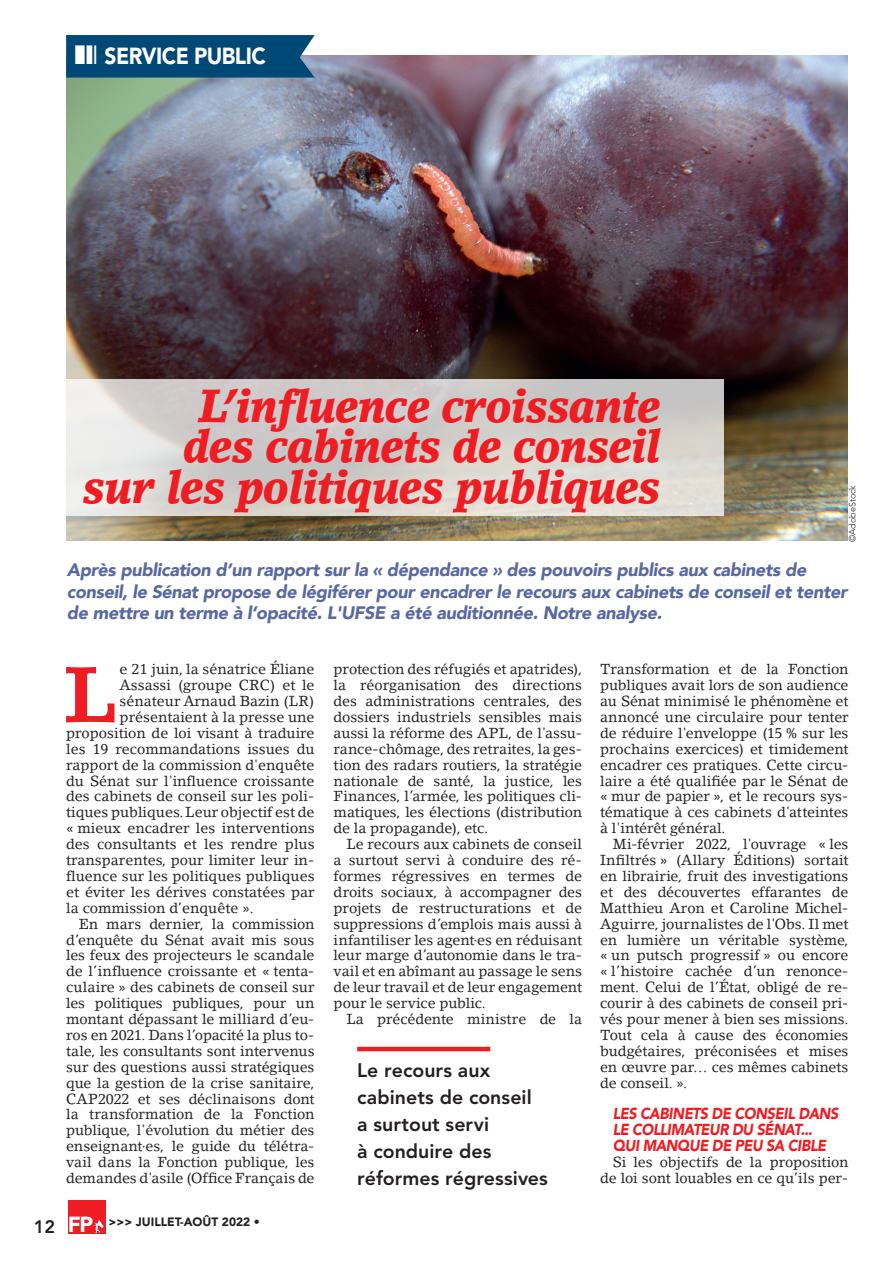
<style>
.page{position:relative;width:893px;height:1263px;background:#fff}
.page>*{position:absolute;margin:0;border:0;box-sizing:border-box;transform-origin:0 0}
.PARAGRAPHE_LETTRINE{font:700 78px "Lino Letter Std";color:#ee1d23}
.t1{font:italic 900 46.2px "Lino Letter Std";letter-spacing:-.02em;color:#ee1d23;scale:.91 1}
.t2{font:900 23.1px "Avenir LT Std";letter-spacing:-.025em;color:#fff;scale:.91 1}
.t3{font:900 21.75px "Avenir LT Std";color:#fff}
.UGFF_ENCART{font:800 19.5px/27px "Avenir LT Std";letter-spacing:.005em;color:#231f20}
.t4{font:italic 900 18px/21.6px "Avenir";letter-spacing:-.02em;color:#5868a0}
.t5{font:800 18px "Avenir LT Std";color:#231f20}
.INTERTITRE_ROUGE_GRA{font:italic 900 15.9px/15.9px "Avenir LT Std";letter-spacing:-.03em;color:#ee1d23;scale:.91 1}
.LINO_CORPS_ALIGNE_GA{font:14.4px/15.9px "Lino Letter Std";letter-spacing:-.01em;color:#231f20;text-align:justify}
.PARAGRAPHE_LETTRINE-2{font:14.4px "Lino Letter Std";color:#231f20}
.t6{font:900 12px "Avenir LT Std";color:#231f20}
.t7{font:300 9px "Avenir LT Std";color:#231f20}
</style>
<div class="page">
<img style="left:66px;top:56px;width:782px;height:484px">
<div style="left:68px;top:1200px;width:37px;height:33px;background:#ee1d23"></div>
<svg style="left:94px;top:1220px;width:9px;height:13px"></svg>
<svg style="left:66px;top:379px;width:658px;height:137px;background:#d5d3cf"></svg>
<hr style="left:357px;top:1047px;width:133px;height:4px;background:#ee1d23">
<svg style="left:66px;top:35px;width:249px;height:43px;background:#074e7a"></svg>
<p class="t2" style="left:105px;top:42px;width:179px">SERVICE PUBLIC</p>
<p class="t1" style="left:198px;top:378px;width:510px">L’influence croissante</p>
<p class="t1" style="left:184px;top:419px;width:526px">des cabinets de conseil</p>
<p class="t1" style="left:83px;top:459px;width:637px">sur les politiques publiques</p>
<p class="t7" style="left:847px;top:542px;width:58px;rotate:-90deg">©AdobeStock</p>
<p class="t4" style="left:67px;top:559px;width:782px">Après publication d’un rapport sur la « dépendance » des pouvoirs publics aux cabinets de conseil, le Sénat propose de légiférer pour encadrer le recours aux cabinets de conseil et tenter de mettre un terme à l’opacité. L'UFSE a été auditionnée. Notre analyse.</p>
<p class="PARAGRAPHE_LETTRINE" style="left:63px;top:647px;width:58px">L</p>
<p class="PARAGRAPHE_LETTRINE-2" style="left:120px;top:660px;width:196px">e 21 juin, la sénatrice Éliane</p>
<p class="PARAGRAPHE_LETTRINE-2" style="left:120px;top:676px;width:196px">Assassi (groupe CRC) et le</p>
<p class="PARAGRAPHE_LETTRINE-2" style="left:120px;top:692px;width:196px">sénateur Arnaud Bazin (LR)</p>
<p class="PARAGRAPHE_LETTRINE-2" style="left:120px;top:708px;width:196px">présentaient à la presse une</p>
<p class="PARAGRAPHE_LETTRINE-2" style="left:66px;top:724px;width:250px">proposition de loi visant à traduire</p>
<p class="PARAGRAPHE_LETTRINE-2" style="left:66px;top:740px;width:250px">les 19 recommandations issues du</p>
<p class="PARAGRAPHE_LETTRINE-2" style="left:66px;top:756px;width:250px">rapport de la commission d'enquête</p>
<p class="PARAGRAPHE_LETTRINE-2" style="left:66px;top:772px;width:250px">du Sénat sur l'influence croissante</p>
<p class="PARAGRAPHE_LETTRINE-2" style="left:66px;top:788px;width:250px">des cabinets de conseil sur les poli-</p>
<p class="PARAGRAPHE_LETTRINE-2" style="left:66px;top:803px;width:250px">tiques publiques. Leur objectif est de</p>
<p class="PARAGRAPHE_LETTRINE-2" style="left:66px;top:819px;width:250px">« mieux encadrer les interventions</p>
<p class="PARAGRAPHE_LETTRINE-2" style="left:66px;top:835px;width:250px">des consultants et les rendre plus</p>
<p class="PARAGRAPHE_LETTRINE-2" style="left:66px;top:851px;width:250px">transparentes, pour limiter leur in-</p>
<p class="PARAGRAPHE_LETTRINE-2" style="left:66px;top:867px;width:250px">fluence sur les politiques publiques</p>
<p class="PARAGRAPHE_LETTRINE-2" style="left:66px;top:883px;width:250px">et éviter les dérives constatées par</p>
<p class="PARAGRAPHE_LETTRINE-2" style="left:66px;top:899px;width:189px">la commission d’enquête ».</p>
<p class="LINO_CORPS_ALIGNE_GA" style="left:66px;top:915px;width:250px;text-indent:13px">En mars dernier, la commission d’enquête du Sénat avait mis sous les feux des projecteurs le scandale de l’influence croissante et « tenta&shy;culaire » des cabinets de conseil sur les politiques publiques, pour un montant dépassant le milliard d’eu&shy;ros en 2021. Dans l’opacité la plus to&shy;tale, les consultants sont intervenus sur des questions aussi stratégiques que la gestion de la crise sanitaire, CAP2022 et ses déclinaisons dont la transformation de la Fonction publique, l'évolution du métier des enseignant·es, le guide du télétra&shy;vail dans la Fonction publique, les demandes d'asile (Office Français de</p>
<p class="t5" style="left:34px;top:1216px;width:23px">12</p>
<p class="t3" style="left:68px;top:1211px;width:27px">FP</p>
<p class="t6" style="left:108px;top:1214px;width:153px">&gt;&gt;&gt; JUILLET-AOÛT 2022 •</p>
<p class="LINO_CORPS_ALIGNE_GA" style="left:334px;top:661px;width:250px">protection des réfugiés et apatrides), la réorganisation des directions des administrations centrales, des dossiers industriels sensibles mais aussi la réforme des APL, de l'assu&shy;rance-chômage, des retraites, la ges&shy;tion des radars routiers, la stratégie nationale de santé, la justice, les Finances, l’armée, les politiques cli&shy;matiques, les élections (distribution de la propagande), etc.</p>
<p class="LINO_CORPS_ALIGNE_GA" style="left:334px;top:836px;width:250px;text-indent:13px">Le recours aux cabinets de conseil a surtout servi à conduire des ré&shy;formes régressives en termes de droits sociaux, à accompagner des projets de restructurations et de suppressions d’emplois mais aussi à infantiliser les agent∙es en réduisant leur marge d’autonomie dans le tra&shy;vail et en abîmant au passage le sens de leur travail et de leur engagement pour le service public.</p>
<p class="LINO_CORPS_ALIGNE_GA" style="left:346px;top:1011px;width:237px">La précédente ministre de la</p>
<p class="UGFF_ENCART" style="left:357px;top:1056px;width:192px">Le recours aux cabinets de conseil<br>a surtout servi<br>à conduire des réformes régressives</p>
<p class="LINO_CORPS_ALIGNE_GA" style="left:600px;top:661px;width:250px">Transformation et de la Fonction publiques avait lors de son audience au Sénat minimisé le phénomène et annoncé une circulaire pour tenter de réduire l'enveloppe (15 % sur les prochains exercices) et timidement encadrer ces pratiques. Cette circu&shy;laire a été qualifiée par le Sénat de « mur de papier », et le recours sys&shy;tématique à ces cabinets d'atteintes à l'intérêt général.</p>
<p class="LINO_CORPS_ALIGNE_GA" style="left:600px;top:836px;width:250px;text-indent:13px">Mi-février 2022, l'ouvrage « les Infiltrés » (Allary Éditions) sortait en librairie, fruit des investigations et des découvertes effarantes de Matthieu Aron et Caroline Michel-Aguirre, journalistes de l'Obs. Il met en lumière un véritable système, « un putsch progressif » ou encore « l’histoire cachée d’un renonce&shy;ment. Celui de l’État, obligé de re&shy;courir à des cabinets de conseil pri&shy;vés pour mener à bien ses missions.<br>Tout cela à cause des économies budgétaires, préconisées et mises en œuvre par… ces mêmes cabinets de conseil. ».</p>
<p class="INTERTITRE_ROUGE_GRA" style="left:613px;top:1106px;width:249px">LES CABINETS DE CONSEIL DANS<br>LE COLLIMATEUR DU SÉNAT...<br>QUI MANQUE DE PEU SA CIBLE</p>
<p class="LINO_CORPS_ALIGNE_GA" style="left:600px;top:1154px;width:250px;text-align:right">Si les objectifs de la proposition de loi sont louables en ce qu’ils per-</p>
</div>
